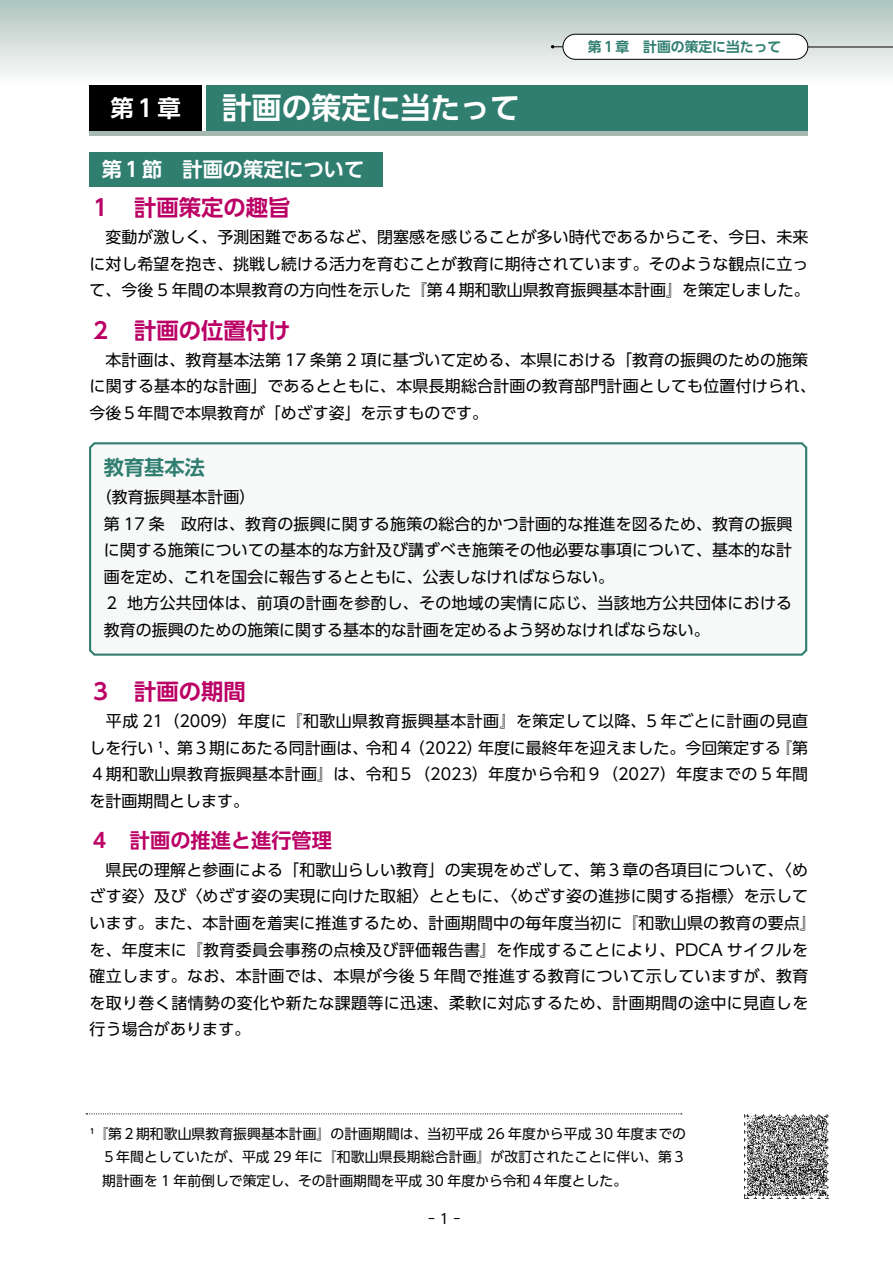
<style>
.page{position:relative;width:893px;height:1263px;background:#fff}
.page>*{position:absolute;margin:0;border:0;box-sizing:border-box;transform-origin:0 0}
.t1{font:700 29.7px "UD Shin Go Pro De";color:#fff}
.t2{font:700 23.4px "UD Shin Go Pro De";color:#fff}
.t3{font:700 22.35px "UD Shin Go Pro De";color:#bb0065}
.t4{font:700 20.25px "UD Shin Go Pro De";color:#fff}
.t5{font:700 20.25px "UD Shin Go Pro De";color:#bb0065}
.t6{font:700 20.25px "UD Shin Go Pro De";color:#307e70}
.t7{font:15.9px/26.5px "UD Shin Go Pro";letter-spacing:.015em;color:#000}
.t8{font:13.8px/23.4px "UD Shin Go Pro";color:#000;text-align:justify}
.t9{font:700 13.8px "UD Shin Go Pro De";color:#307e70}
</style>
<div class="page">
<div style="left:0;top:0;width:893px;height:85px;background:linear-gradient(to bottom,#aec3bd,#fffdfc)"></div>
<div style="left:563px;top:34px;width:245px;height:25px;background:#fff;border-radius:13px"></div>
<div style="left:563px;top:34px;width:245px;height:26px;border:1px solid #000;border-radius:13px"></div>
<hr style="left:808px;top:47px;width:85px;height:1px;background:#000">
<svg style="left:551px;top:45px;width:12px;height:3px"></svg>
<div style="left:89px;top:153px;width:294px;height:34px;background:#307e70"></div>
<svg style="left:89px;top:442px;width:719px;height:214px"></svg>
<svg style="left:86px;top:1113px;width:596px;height:1px"></svg>
<div style="left:206px;top:85px;width:602px;height:46px;background:#307e70"></div>
<div style="left:90px;top:85px;width:112px;height:46px;background:#000"></div>
<div style="left:89px;top:131px;width:719px;height:5px;background:#a6bab1"></div>
<img style="left:744px;top:1114px;width:85px;height:85px">
<h2 class="t2" style="left:111px;top:89px;width:72px">第１章</h2>
<h1 class="t1" style="left:222px;top:84px;width:299px">計画の策定に当たって</h1>
<p class="t9" style="left:588px;top:36px;width:195px">第１章　計画の策定に当たって</p>
<p class="t4" style="left:102px;top:153px;width:264px">第１節　計画の策定について</p>
<h3 class="t3" style="left:90px;top:190px;width:202px">１　計画策定の趣旨</h3>
<p class="t7" style="left:90px;top:223px;width:722px;text-align:justify">　変動が激しく、予測困難であるなど、閉塞感を感じることが多い時代であるからこそ、今日、未来に対し希望を抱き、挑戦し続ける活力を育むことが教育に期待されています。そのような観点に立って、今後 5 年間の本県教育の方向性を示した『第４期和歌山県教育振興基本計画』を策定しました。</p>
<h3 class="t3" style="left:90px;top:312px;width:202px">２　計画の位置付け</h3>
<p class="t7" style="left:90px;top:346px;width:728px">　本計画は、教育基本法第 17 条第 2 項に基づいて定める、本県における「教育の振興のための施策に関する基本的な計画」であるとともに、本県長期総合計画の教育部門計画としても位置付けられ、今後５年間で本県教育が「めざす姿」を示すものです。</p>
<p class="t6" style="left:104px;top:451px;width:102px">教育基本法</p>
<p class="t7" style="left:104px;top:483px;width:690px;text-indent:-8px">（教育振興基本計画）<br>第 17 条　政府は、教育の振興に関する施策の総合的かつ計画的な推進を図るため、教育の振興に関する施策についての基本的な方針及び講ずべき施策その他必要な事項について、基本的な計画を定め、これを国会に報告するとともに、公表しなければならない。<br>２地方公共団体は、前項の計画を参酌し、その地域の実情に応じ、当該地方公共団体における教育の振興のための施策に関する基本的な計画を定めるよう努めなければならない。</p>
<h3 class="t3" style="left:90px;top:673px;width:158px">３　計画の期間</h3>
<p class="t7" style="left:90px;top:707px;width:720px;text-align:justify">　平成 21（2009）年度に『和歌山県教育振興基本計画』を策定して以降、5 年ごとに計画の見直しを行い ¹、第３期にあたる同計画は、令和４（2022）年度に最終年を迎えました。今回策定する『第４期和歌山県教育振興基本計画』は、令和５（2023）年度から令和９（2027）年度までの 5 年間を計画期間とします。</p>
<p class="t5" style="left:90px;top:824px;width:244px">４　計画の推進と進行管理</p>
<p class="t7" style="left:90px;top:856px;width:728px">　県民の理解と参画による「和歌山らしい教育」の実現をめざして、第３章の各項目について、〈めざす姿〉及び〈めざす姿の実現に向けた取組〉とともに、〈めざす姿の進捗に関する指標〉を示しています。また、本計画を着実に推進するため、計画期間中の毎年度当初に『和歌山県の教育の要点』を、年度末に『教育委員会事務の点検及び評価報告書』を作成することにより、PDCA サイクルを確立します。なお、本計画では、本県が今後 5 年間で推進する教育について示していますが、教育を取り巻く諸情勢の変化や新たな課題等に迅速、柔軟に対応するため、計画期間の途中に見直しを行う場合があります。</p>
<p class="t8" style="left:102px;top:1121px;width:585px;text-indent:-13px">¹『第２期和歌山県教育振興基本計画』の計画期間は、当初平成 26 年度から平成 30 年度までの５年間としていたが、平成 29 年に『和歌山県長期総合計画』が改訂されたことに伴い、第３期計画を 1 年前倒しで策定し、その計画期間を平成 30 年度から令和４年度とした。</p>
<p class="t8" style="left:428px;top:1207px;width:34px">-1-</p>
</div>
